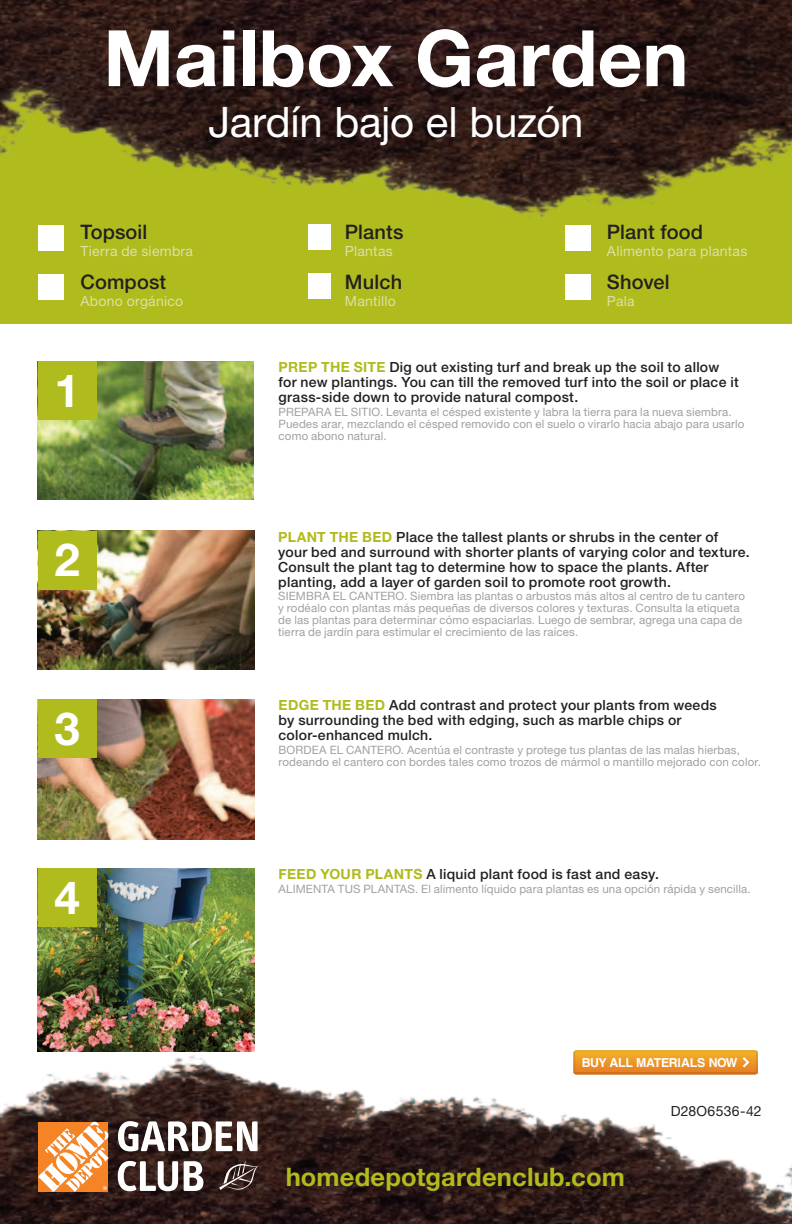
<style>
.page{position:relative;width:792px;height:1224px;background:#fff}
.page>*{position:absolute;margin:0;border:0;box-sizing:border-box;transform-origin:0 0}
.t1{font:700 78px "Helvetica Neue";color:#fff}
.t2{font:700 45.6px "Helvetica Neue";color:#fff}
.t3{font:42px "Helvetica Neue";letter-spacing:-.01em;color:#fff}
.t4{font:700 25.6px "Helvetica Neue";letter-spacing:.005em;color:#b0bb1d}
.t5{font:500 20px "Helvetica Neue";letter-spacing:.005em;color:#231f20}
.t6{font:500 14px/15px "Helvetica Neue";letter-spacing:.02em;color:#231f20}
.t7{font:14px "Helvetica Neue";letter-spacing:.02em;color:#dee0a3}
.t8{font:14px "Helvetica Neue";letter-spacing:.02em;color:#231f20}
.t9{font:700 12.4px "Helvetica";letter-spacing:-.02em;color:#fff}
.t10{font:700 12.4px "Helvetica";color:#fff}
.t11{font:11.6px/12px "Helvetica Neue";letter-spacing:.015em;color:#a1a1a5}
.s1{font-weight:700;color:#b0bb1d}
</style>
<div class="page">
<img style="left:0;top:1053px;width:792px;height:171px">
<svg style="left:39px;top:1122px;width:69px;height:70px"></svg>
<svg style="left:118px;top:1121px;width:140px;height:30px"></svg>
<svg style="left:118px;top:1161px;width:60px;height:30px"></svg>
<svg style="left:184px;top:1161px;width:19px;height:30px"></svg>
<svg style="left:219px;top:1160px;width:39px;height:31px"></svg>
<svg style="left:0;top:0;width:792px;height:324px;background:#7e7e1b"></svg>
<img style="left:0;top:0;width:455px;height:198px">
<div style="left:38px;top:225px;width:26px;height:26px;background:#fff"></div>
<div style="left:38px;top:274px;width:26px;height:26px;background:#fff"></div>
<div style="left:565px;top:225px;width:26px;height:26px;background:#fff"></div>
<div style="left:565px;top:274px;width:26px;height:26px;background:#fff"></div>
<div style="left:308px;top:274px;width:22px;height:25px;background:#fff"></div>
<div style="left:308px;top:224px;width:22px;height:26px;background:#fff"></div>
<img style="left:38px;top:361px;width:215px;height:139px">
<div style="left:38px;top:361px;width:59px;height:59px;background:#b0bb1d"></div>
<img style="left:38px;top:531px;width:216px;height:138px">
<div style="left:38px;top:531px;width:59px;height:59px;background:#b0bb1d"></div>
<img style="left:38px;top:699px;width:216px;height:140px">
<div style="left:38px;top:699px;width:59px;height:59px;background:#b0bb1d"></div>
<img style="left:38px;top:868px;width:216px;height:183px">
<div style="left:38px;top:868px;width:59px;height:59px;background:#b0bb1d"></div>
<svg style="left:574px;top:1051px;width:184px;height:23px;background:#e99527"></svg>
<h1 class="t1" style="left:103px;top:10px;width:587px">Mailbox Garden</h1>
<h3 class="t3" style="left:208px;top:97px;width:377px">Jardín bajo el buzón</h3>
<h3 class="t5" style="left:81px;top:220px;width:68px">Topsoil</h3>
<p class="t7" style="left:81px;top:243px;width:114px">Tierra de siembra</p>
<h3 class="t5" style="left:81px;top:270px;width:87px">Compost</h3>
<p class="t7" style="left:81px;top:292px;width:104px">Abono orgánico</p>
<h2 class="t2" style="left:55px;top:362px;width:27px">1</h2>
<h2 class="t2" style="left:55px;top:532px;width:27px">2</h2>
<h2 class="t2" style="left:55px;top:700px;width:27px">3</h2>
<h2 class="t2" style="left:55px;top:869px;width:27px">4</h2>
<h3 class="t5" style="left:345px;top:220px;width:60px">Plants</h3>
<p class="t7" style="left:345px;top:243px;width:49px">Plantas</p>
<h3 class="t5" style="left:345px;top:270px;width:59px">Mulch</h3>
<p class="t7" style="left:345px;top:292px;width:52px">Mantillo</p>
<h3 class="t5" style="left:607px;top:220px;width:97px">Plant food</h3>
<p class="t7" style="left:607px;top:243px;width:142px">Alimento para plantas</p>
<h3 class="t5" style="left:607px;top:270px;width:64px">Shovel</h3>
<p class="t7" style="left:607px;top:292px;width:29px">Pala</p>
<p class="t6" style="left:279px;top:360px;width:462px"><span class="s1">PREP THE SITE</span> Dig out existing turf and break up the soil to allow for new plantings. You can till the removed turf into the soil or place it grass-side down to provide natural compost.</p>
<p class="t11" style="left:279px;top:406px;width:467px">PREPARA EL SITIO. Levanta el césped existente y labra la tierra para la nueva siembra.<br>Puedes arar, mezclando el césped removido con el suelo o virarlo hacia abajo para usarlo como abono natural.</p>
<p class="t6" style="left:278px;top:529px;width:473px"><span class="s1">PLANT THE BED</span> Place the tallest plants or shrubs in the center of your bed and surround with shorter plants of varying color and texture.<br>Consult the plant tag to determine how to space the plants. After planting, add a layer of garden soil to promote root growth.</p>
<p class="t11" style="left:278px;top:590px;width:468px">SIEMBRA EL CANTERO. Siembra las plantas o arbustos más altos al centro de tu cantero y rodéalo con plantas más pequeñas de diversos colores y texturas. Consulta la etiqueta de las plantas para determinar cómo espaciarlas. Luego de sembrar, agrega una capa de tierra de jardín para estimular el crecimiento de las raíces.</p>
<p class="t6" style="left:279px;top:698px;width:440px"><span class="s1">EDGE THE BED</span> Add contrast and protect your plants from weeds by surrounding the bed with edging, such as marble chips or color-enhanced mulch.</p>
<p class="t11" style="left:279px;top:744px;width:484px">BORDEA EL CANTERO. Acentúa el contraste y protege tus plantas de las malas hierbas, rodeando el cantero con bordes tales como trozos de mármol o mantillo mejorado con color.</p>
<p class="t6" style="left:279px;top:867px;width:382px"><span class="s1">FEED YOUR PLANTS</span> A liquid plant food is fast and easy.</p>
<p class="t11" style="left:279px;top:882px;width:474px">ALIMENTA TUS PLANTAS. El alimento líquido para plantas es una opción rápida y sencilla.</p>
<p class="t10" style="left:582px;top:1055px;width:80px">FIND A STOR</p>
<p class="t9" style="left:582px;top:1055px;width:157px">BUY ALL MATERIALS NOW</p>
<h3 class="t4" style="left:286px;top:1161px;width:341px">homedepotgardenclub.com</h3>
<p class="t8" style="left:671px;top:1103px;width:93px">D28O6536-42</p>
</div>
